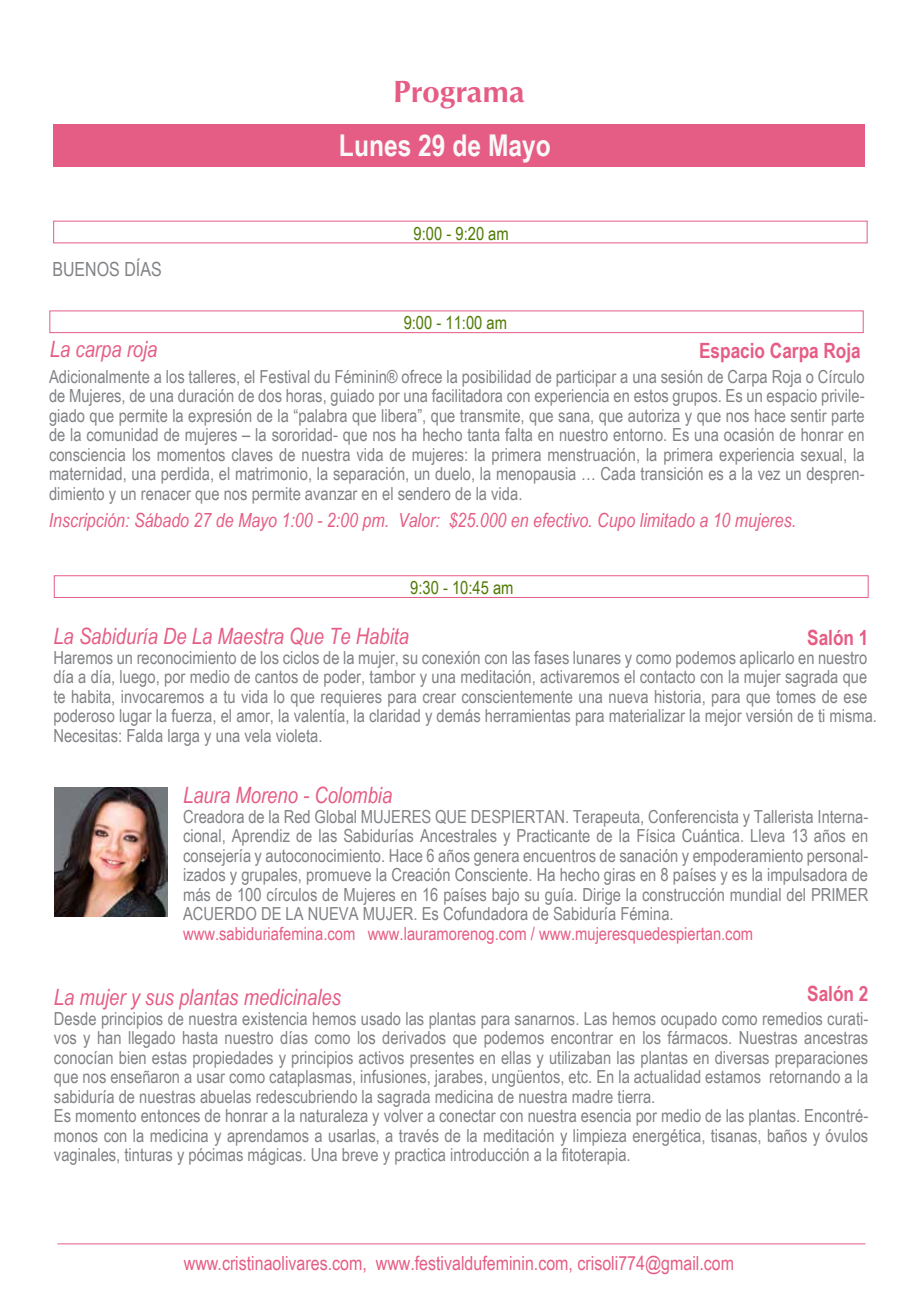
<style>
.page{position:relative;width:918px;height:1301px;background:#fff}
.page>*{position:absolute;margin:0;border:0;box-sizing:border-box;transform-origin:0 0}
.t1{font:500 31.5px "Optus T";letter-spacing:-.01em;color:#e55d85}
.t2{font:700 30px "Arial Narrow";color:#f9f9f9}
.t3{font:italic 22.5px "Arial Narrow";color:#e55d85}
.t4{font:700 21px "Arial Narrow";color:#e55d85}
.t5{font:italic 19.5px "Arial Narrow";color:#e55d85}
.t6{font:19.5px "Arial Narrow";color:#e55d85}
.t7{font:19.5px "Arial Narrow";color:#808285}
.t8{font:18px/19.5px "Arial Narrow";color:#808285;text-align:justify}
.t9{font:18px "Arial Narrow";color:#e55d85}
.t10{font:18px "Arial Narrow";color:#4f7a04}
</style>
<div class="page">
<div style="left:53px;top:221px;width:814px;height:22px;border:1px solid #e55d85"></div>
<div style="left:54px;top:575px;width:814px;height:23px;border:1px solid #e55d85"></div>
<img style="left:54px;top:787px;width:113px;height:129px">
<div style="left:53px;top:125px;width:812px;height:42px;background:#e55d85"></div>
<hr style="left:57px;top:1243px;width:809px;height:1px;background:#e55d85">
<div style="left:50px;top:310px;width:814px;height:23px;border:1px solid #e55d85"></div>
<h1 class="t1" style="left:393px;top:73px;width:133px">Programa</h1>
<h2 class="t2" style="left:339px;top:122px;width:213px">Lunes 29 de Mayo</h2>
<p class="t7" style="left:52px;top:258px;width:111px">BUENOS DÍAS</p>
<p class="t3" style="left:50px;top:336px;width:109px">La carpa roja</p>
<p class="t10" style="left:414px;top:223px;width:97px">9:00 - 9:20 am</p>
<p class="t10" style="left:404px;top:313px;width:105px">9:00 - 11:00 am</p>
<p class="t4" style="left:699px;top:334px;width:163px">Espacio Carpa Roja</p>
<p class="t8" style="left:49px;top:367px;width:817px">Adicionalmente a los talleres, el Festival du Féminin® ofrece la posibilidad de participar a una sesión de Carpa Roja o Círculo de Mujeres, de una duración de dos horas, guiado por una facilitadora con experiencia en estos grupos. Es un espacio privile&shy;giado que permite la expresión de la “palabra que libera”, que transmite, que sana, que autoriza y que nos hace sentir parte de la comunidad de mujeres – la sororidad- que nos ha hecho tanta falta en nuestro entorno. Es una ocasión de honrar en consciencia los momentos claves de nuestra vida de mujeres: la primera menstruación, la primera experiencia sexual, la maternidad, una perdida, el matrimonio, la separación, un duelo, la menopausia … Cada transición es a la vez un despren&shy;dimiento y un renacer que nos permite avanzar en el sendero de la vida.</p>
<p class="t5" style="left:49px;top:509px;width:749px">Inscripción: Sábado 27 de Mayo 1:00 - 2:00 pm. Valor: $25.000 en efectivo. Cupo limitado a 10 mujeres.</p>
<p class="t10" style="left:410px;top:577px;width:105px">9:30 - 10:45 am</p>
<p class="t3" style="left:53px;top:623px;width:357px">La Sabiduría De La Maestra Que Te Habita</p>
<p class="t8" style="left:53px;top:647px;width:825px;text-align:left">Haremos un reconocimiento de los ciclos de la mujer, su conexión con las fases lunares y como podemos aplicarlo en nuestro día a día, luego, por medio de cantos de poder, tambor y una meditación, activaremos el contacto con la mujer sagrada que te habita, invocaremos a tu vida lo que requieres para crear conscientemente una nueva historia, para que tomes de ese poderoso lugar la fuerza, el amor, la valentía, la claridad y demás herramientas para materializar la mejor versión de ti misma.<br>Necesitas: Falda larga y una vela violeta.</p>
<p class="t4" style="left:807px;top:621px;width:63px">Salón 1</p>
<p class="t3" style="left:183px;top:783px;width:211px">Laura Moreno - Colombia</p>
<p class="t8" style="left:183px;top:806px;width:687px">Creadora de la Red Global MUJERES QUE DESPIERTAN. Terapeuta, Conferencista y Tallerista Interna&shy;cional, Aprendiz de las Sabidurías Ancestrales y Practicante de la Física Cuántica. Lleva 13 años en consejería y autoconocimiento. Hace 6 años genera encuentros de sanación y empoderamiento personal&shy;izados y grupales, promueve la Creación Consciente. Ha hecho giras en 8 países y es la impulsadora de más de 100 círculos de Mujeres en 16 países bajo su guía. Dirige la construcción mundial del PRIMER ACUERDO DE LA NUEVA MUJER. Es Cofundadora de Sabiduría Fémina.</p>
<p class="t9" style="left:183px;top:923px;width:572px">www.sabiduriafemina.com www.lauramorenog.com / www.mujeresquedespiertan.com</p>
<p class="t4" style="left:807px;top:978px;width:63px">Salón 2</p>
<p class="t3" style="left:54px;top:984px;width:289px">La mujer y sus plantas medicinales</p>
<p class="t8" style="left:54px;top:1008px;width:816px;text-align:left">Desde principios de nuestra existencia hemos usado las plantas para sanarnos. Las hemos ocupado como remedios curati&shy;vos y han llegado hasta nuestro días como los derivados que podemos encontrar en los fármacos. Nuestras ancestras conocían bien estas propiedades y principios activos presentes en ellas y utilizaban las plantas en diversas preparaciones que nos enseñaron a usar como cataplasmas, infusiones, jarabes, ungüentos, etc. En la actualidad estamos retornando a la sabiduría de nuestras abuelas redescubriendo la sagrada medicina de nuestra madre tierra.<br>Es momento entonces de honrar a la naturaleza y volver a conectar con nuestra esencia por medio de las plantas. Encontré&shy;monos con la medicina y aprendamos a usarlas, a través de la meditación y limpieza energética, tisanas, baños y óvulos vaginales, tinturas y pócimas mágicas. Una breve y practica introducción a la fitoterapia.</p>
<p class="t6" style="left:184px;top:1251px;width:552px">www.cristinaolivares.com, www.festivaldufeminin.com, crisoli774@gmail.com</p>
</div>
